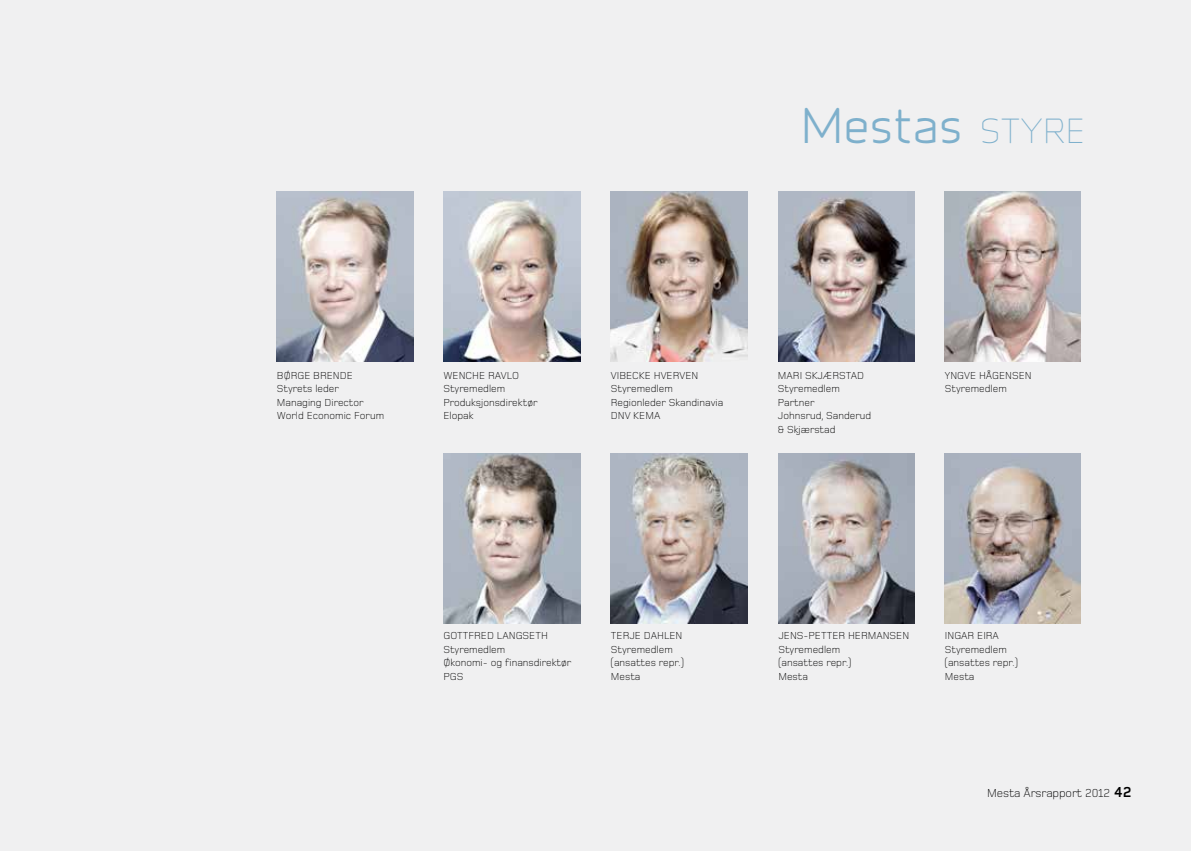
<style>
.page{position:relative;width:1191px;height:851px;background:#fff}
.page>*{position:absolute;margin:0;border:0;box-sizing:border-box;transform-origin:0 0}
.t1{font:45px "Infinity T Medium";color:#7eb0cc}
.t2{font:300 12px "Foundry Monoline";letter-spacing:-.01em;color:#000}
.t3{font:300 10.5px/13.5px "Foundry Monoline";color:#000}
.s1{font-family:"Infinity T Light";font-size:31.5px}
.s2{font-weight:700;font-size:15px}
</style>
<div class="page">
<div style="left:0;top:0;width:1191px;height:850px;background:#f0f0f1"></div>
<img style="left:444px;top:191px;width:136px;height:170px">
<img style="left:944px;top:191px;width:136px;height:170px">
<img style="left:444px;top:453px;width:136px;height:170px">
<img style="left:611px;top:191px;width:136px;height:170px">
<img style="left:778px;top:191px;width:136px;height:170px">
<img style="left:778px;top:453px;width:136px;height:170px">
<img style="left:944px;top:453px;width:136px;height:170px">
<img style="left:611px;top:453px;width:136px;height:170px">
<img style="left:277px;top:191px;width:136px;height:170px">
<h1 class="t1" style="left:801px;top:94px;width:285px">Mestas <span class="s1">STYRE</span></h1>
<p class="t3" style="left:277px;top:368px;width:109px">BØRGE BRENDE<br>Styrets leder<br>Managing Director<br>World Economic Forum</p>
<p class="t3" style="left:443px;top:368px;width:96px">WENCHE RAVLO<br>Styremedlem<br>Produksjonsdirektør<br>Elopak</p>
<p class="t3" style="left:611px;top:368px;width:114px">VIBECKE HVERVEN<br>Styremedlem<br>Regionleder Skandinavia<br>DNV KEMA</p>
<p class="t3" style="left:945px;top:368px;width:88px">YNGVE HÅGENSEN<br>Styremedlem</p>
<p class="t3" style="left:778px;top:368px;width:95px">MARI SKJÆRSTAD<br>Styremedlem<br>Partner<br>Johnsrud, Sanderud &amp; Skjærstad</p>
<p class="t3" style="left:443px;top:629px;width:129px">GOTTFRED LANGSETH<br>Styremedlem<br>Økonomi- og finansdirektør<br>PGS</p>
<p class="t3" style="left:611px;top:629px;width:74px">TERJE DAHLEN<br>Styremedlem (ansattes repr.)<br>Mesta</p>
<p class="t3" style="left:778px;top:629px;width:132px">JENS-PETTER HERMANSEN<br>Styremedlem<br>(ansattes repr.)<br>Mesta</p>
<p class="t3" style="left:945px;top:629px;width:74px">INGAR EIRA<br>Styremedlem (ansattes repr.)<br>Mesta</p>
<p class="t2" style="left:987px;top:786px;width:146px">Mesta Årsrapport 2012 <span class="s2">42</span></p>
</div>
